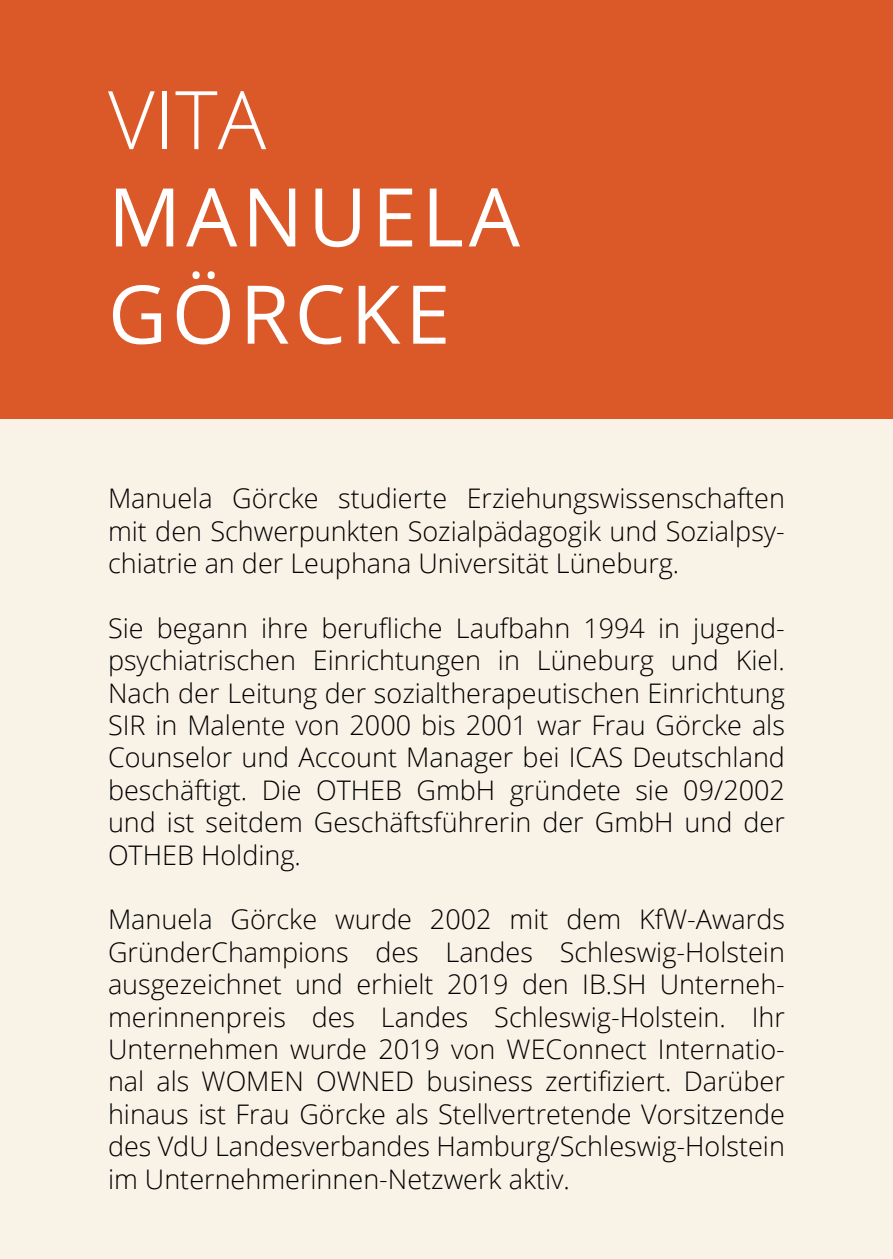
<style>
.page{position:relative;width:893px;height:1259px;background:#fff}
.page>*{position:absolute;margin:0;border:0;box-sizing:border-box;transform-origin:0 0}
.t1{font:81px/97.2px "Open Sans";letter-spacing:.06em;color:#fff}
.t2{font:300 81px "Open Sans";color:#fff}
.t3{font:300 27px/32.4px "Open Sans";color:#000;text-align:justify}
</style>
<div class="page">
<div style="left:0;top:418px;width:893px;height:841px;background:#f9f3e7"></div>
<div style="left:0;top:0;width:893px;height:418px;background:#db5929"></div>
<h1 class="t2" style="left:108px;top:64px;width:160px">VITA</h1>
<h1 class="t1" style="left:108px;top:166px;width:413px">MANUELA<br>GÖRCKE</h1>
<p class="t3" style="left:108px;top:481px;width:678px">Manuela Görcke studierte Erziehungswissenschaften mit den Schwerpunkten Sozialpädagogik und Sozialpsy&shy;chiatrie an der Leuphana Universität Lüneburg.</p>
<p class="t3" style="left:108px;top:611px;width:678px">Sie begann ihre berufliche Laufbahn 1994 in jugend&shy;psychiatrischen Einrichtungen in Lüneburg und Kiel.<br>Nach der Leitung der sozialtherapeutischen Einrichtung SIR in Malente von 2000 bis 2001 war Frau Görcke als Counselor und Account Manager bei ICAS Deutschland beschäftigt. Die OTHEB GmbH gründete sie 09/2002 und ist seitdem Geschäftsführerin der GmbH und der OTHEB Holding.</p>
<p class="t3" style="left:108px;top:902px;width:678px">Manuela Görcke wurde 2002 mit dem KfW-Awards GründerChampions des Landes Schleswig-Holstein ausgezeichnet und erhielt 2019 den IB.SH Unterneh&shy;merinnenpreis des Landes Schleswig-Holstein. Ihr Unternehmen wurde 2019 von WEConnect Internatio&shy;nal als WOMEN OWNED business zertifiziert. Darüber hinaus ist Frau Görcke als Stellvertretende Vorsitzende des VdU Landesverbandes Hamburg/Schleswig-Holstein im Unternehmerinnen-Netzwerk aktiv.</p>
</div>
